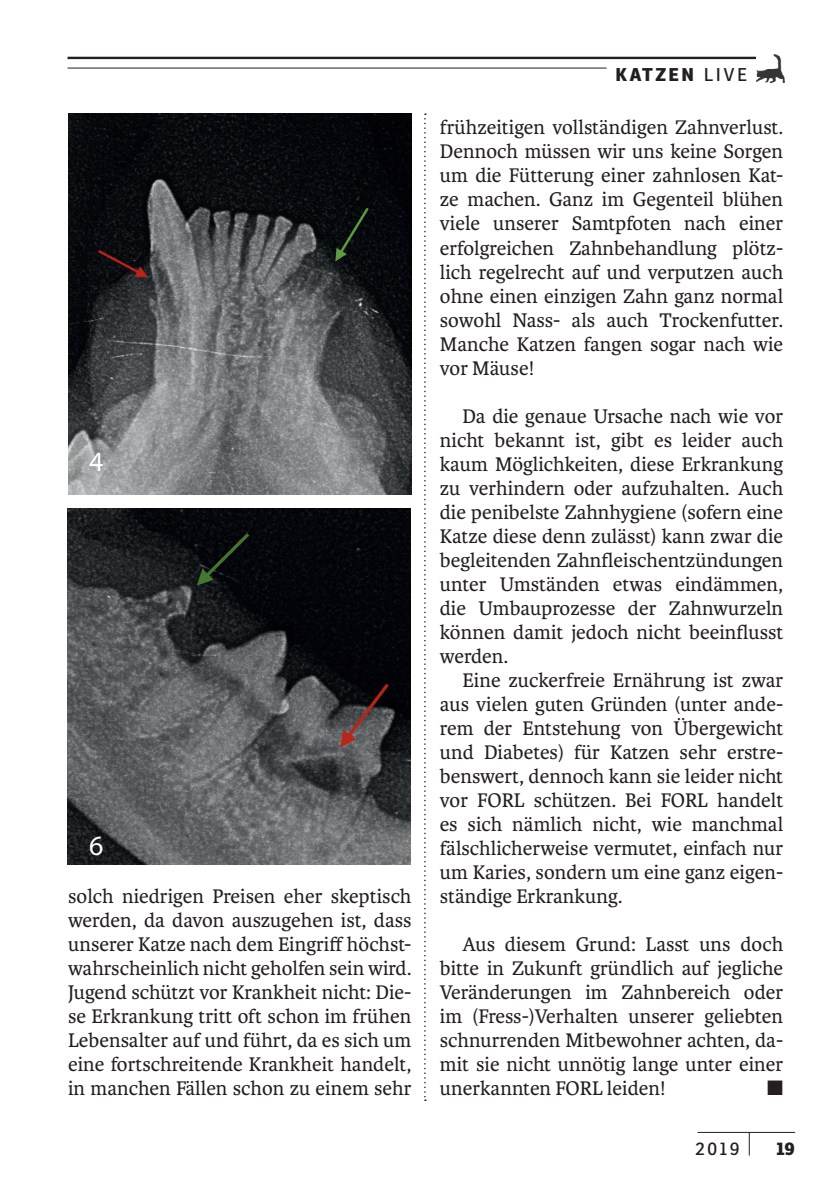
<style>
.page{position:relative;width:840px;height:1191px;background:#fff}
.page>*{position:absolute;margin:0;border:0;box-sizing:border-box;transform-origin:0 0}
.t1{font:28px "Myriad Pro";color:#fff}
.t2{font:21px/24px "Karmina";color:#231f20;text-align:justify}
.t3{font:21px "Zapf Dingbats ITC";color:#231f20}
.t4{font:800 18px "Ronnia";letter-spacing:.14em;color:#231f20}
.t5{font:18px "Ronnia";color:#231f20}
.s1{font-weight:400}
</style>
<div class="page">
<hr style="left:67px;top:57px;width:703px;height:2px;background:#231f20">
<hr style="left:67px;top:68px;width:539px;height:1px;background:#231f20">
<hr style="left:697px;top:1132px;width:97px;height:1px;background:#231f20">
<svg style="left:748px;top:1132px;width:1px;height:23px"></svg>
<img style="left:755px;top:54px;width:29px;height:29px">
<svg style="left:424px;top:113px;width:1px;height:988px"></svg>
<img style="left:68px;top:114px;width:343px;height:380px">
<img style="left:67px;top:508px;width:343px;height:357px">
<h1 class="t1" style="left:89px;top:444px;width:16px">4</h1>
<h1 class="t1" style="left:89px;top:828px;width:16px">6</h1>
<p class="t2" style="left:68px;top:884px;width:345px">solch niedrigen Preisen eher skeptisch werden, da davon auszugehen ist, dass unserer Katze nach dem Eingriff höchst&shy;wahrscheinlich nicht geholfen sein wird.<br>Jugend schützt vor Krankheit nicht: Die&shy;se Erkrankung tritt oft schon im frühen Lebensalter auf und führt, da es sich um eine fortschreitende Krankheit handelt, in manchen Fällen schon zu einem sehr</p>
<p class="t4" style="left:615px;top:62px;width:133px">KATZEN <span class="s1">LIVE</span></p>
<p class="t2" style="left:439px;top:116px;width:345px">frühzeitigen vollständigen Zahnverlust.<br>Dennoch müssen wir uns keine Sorgen um die Fütterung einer zahnlosen Kat&shy;ze machen. Ganz im Gegenteil blühen viele unserer Samtpfoten nach einer erfolgreichen Zahnbehandlung plötz&shy;lich regelrecht auf und verputzen auch ohne einen einzigen Zahn ganz normal sowohl Nass- als auch Trockenfutter.<br>Manche Katzen fangen sogar nach wie vor Mäuse!</p>
<p class="t2" style="left:439px;top:404px;width:345px;text-indent:23px">Da die genaue Ursache nach wie vor nicht bekannt ist, gibt es leider auch kaum Möglichkeiten, diese Erkrankung zu verhindern oder aufzuhalten. Auch die penibelste Zahnhygiene (sofern eine Katze diese denn zulässt) kann zwar die begleitenden Zahnfleischentzündungen unter Umständen etwas eindämmen, die Umbauprozesse der Zahnwurzeln können damit jedoch nicht beeinflusst werden.</p>
<p class="t2" style="left:439px;top:668px;width:345px;text-indent:23px">Eine zuckerfreie Ernährung ist zwar aus vielen guten Gründen (unter ande&shy;rem der Entstehung von Übergewicht und Diabetes) für Katzen sehr erstre&shy;benswert, dennoch kann sie leider nicht vor FORL schützen. Bei FORL handelt es sich nämlich nicht, wie manchmal fälschlicherweise vermutet, einfach nur um Karies, sondern um eine ganz eigen&shy;ständige Erkrankung.</p>
<p class="t2" style="left:439px;top:932px;width:345px;text-indent:23px">Aus diesem Grund: Lasst uns doch bitte in Zukunft gründlich auf jegliche Veränderungen im Zahnbereich oder im (Fress-)Verhalten unserer geliebten schnurrenden Mitbewohner achten, da&shy;mit sie nicht unnötig lange unter einer unerkannten FORL leiden!</p>
<p class="t3" style="left:766px;top:1077px;width:17px">■</p>
<p class="t5" style="left:695px;top:1137px;width:46px">2019</p>
<p class="t4" style="left:775px;top:1136px;width:21px">19</p>
</div>
